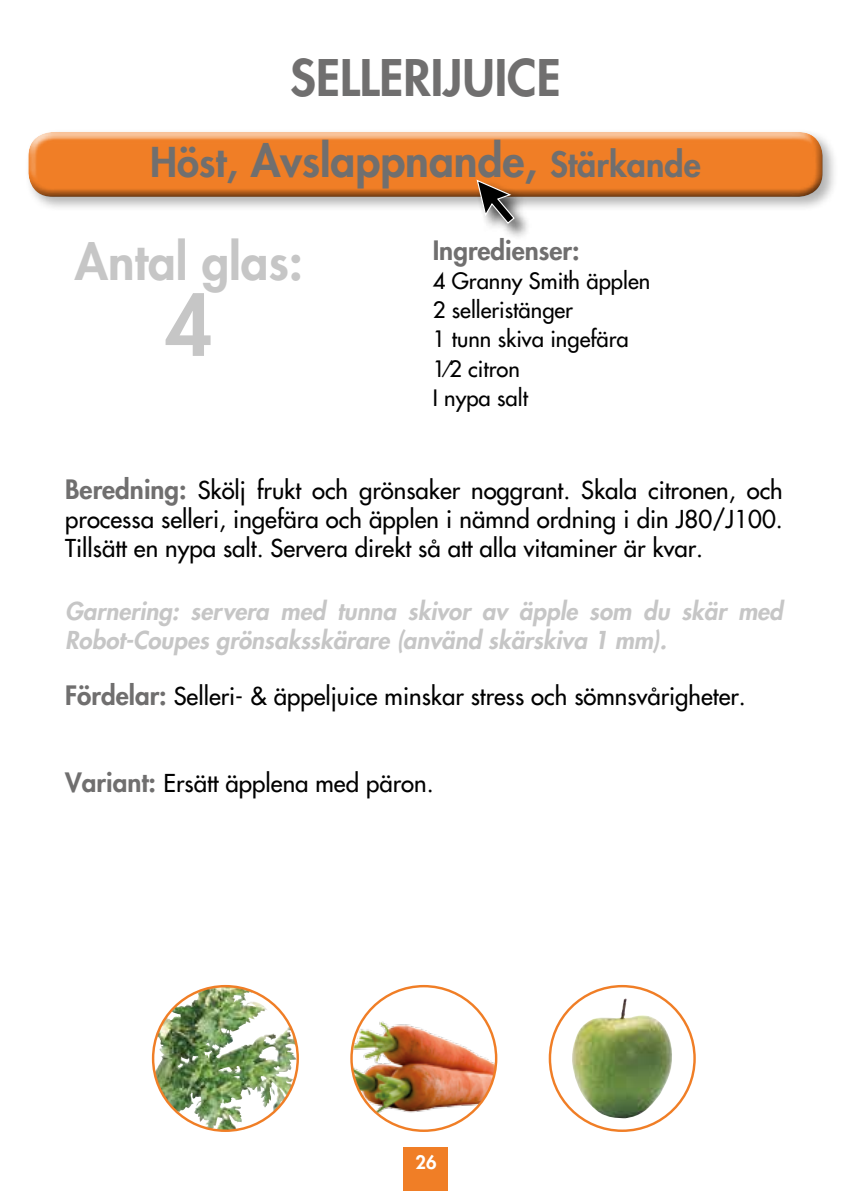
<style>
.page{position:relative;width:851px;height:1191px;background:#fff}
.page>*{position:absolute;margin:0;border:0;box-sizing:border-box;transform-origin:0 0}
.t1{font:800 81.8px "Futura";color:#c6c6c6}
.t2{font:800 49px "Futura";color:#706f6f}
.t3{font:800 49px "Futura";color:#c6c6c6}
.t4{font:800 44px "Futura";color:#706f6f}
.t5{font:800 26px "Futura";color:#706f6f}
.t6{font:24px/28.8px "Futura";color:#000;text-align:justify}
.t7{font:italic 800 24px/28.8px "Futura";color:#c6c6c6}
.t8{font:22px/29.2px "Futura";color:#000}
.t9{font:800 18.2px "Futura";color:#fff}
.s1{font-size:40px}
.s2{font-size:34px}
.s3{font-weight:800;font-size:26px;color:#706f6f}
</style>
<div class="page">
<div style="left:403px;top:1146px;width:45px;height:45px;background:#f07e26"></div>
<img style="left:154px;top:990px;width:68px;height:140px">
<img style="left:351px;top:986px;width:145px;height:144px;border-radius:72px">
<img style="left:570px;top:998px;width:103px;height:120px">
<div style="left:25px;top:128px;width:812px;height:84px;background:#000;opacity:.3"></div>
<div style="left:26px;top:131px;width:796px;height:49px;background:#f8c39b"></div>
<div style="left:26px;top:134px;width:796px;height:67px;background:#000;opacity:.7"></div>
<div style="left:475px;top:178px;width:57px;height:63px;background:#000;opacity:.75"></div>
<svg style="left:475px;top:179px;width:40px;height:46px;background:#937b69"></svg>
<h2 class="t2" style="left:290px;top:45px;width:272px">Sellerijuice</h2>
<h3 class="t4" style="left:150px;top:131px;width:552px"><span class="s1">Höst,</span> Avslappnande, <span class="s2">Stärkande</span></h3>
<h2 class="t3" style="left:75px;top:229px;width:229px">Antal glas:</h2>
<h1 class="t1" style="left:165px;top:271px;width:49px">4</h1>
<p class="t5" style="left:432px;top:233px;width:148px">Ingredienser:</p>
<p class="t8" style="left:432px;top:266px;width:219px">4 Granny Smith äpplen<br>2 selleristänger<br>1 tunn skiva ingefära<br>1⁄2 citron<br>I nypa salt</p>
<p class="t6" style="left:65px;top:476px;width:719px"><span class="s3">Beredning:</span> Skölj frukt och grönsaker noggrant. Skala citronen, och processa selleri, ingefära och äpplen i nämnd ordning i din J80/J100.<br>Tillsätt en nypa salt. Servera direkt så att alla vitaminer är kvar.</p>
<p class="t7" style="left:65px;top:596px;width:719px">Garnering: servera med tunna skivor av äpple som du skär med<br>Robot-Coupes grönsaksskärare (använd skärskiva 1 mm).</p>
<p class="t6" style="left:65px;top:682px;width:682px"><span class="s3">Fördelar:</span> Selleri- &amp; äppeljuice minskar stress och sömnsvårigheter.</p>
<p class="t6" style="left:65px;top:768px;width:370px"><span class="s3">Variant:</span> Ersätt äpplena med päron.</p>
<p class="t9" style="left:415px;top:1150px;width:23px">26</p>
</div>
